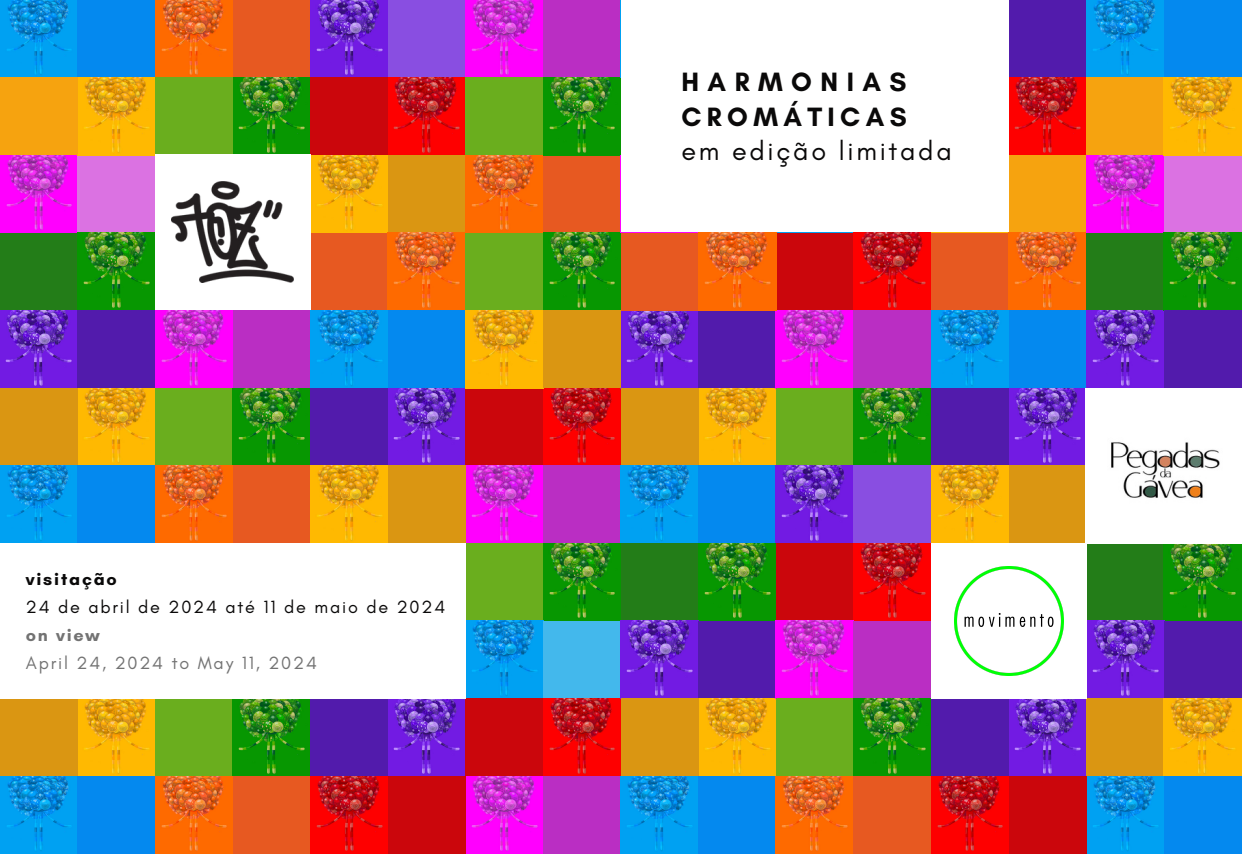
<style>
.page{position:relative;width:1242px;height:854px;background:#fff}
.page>*{position:absolute;margin:0;border:0;box-sizing:border-box;transform-origin:0 0}
.t1{font:700 27px/34.8px "Glacial Indifference";letter-spacing:.2em;color:#0a0909}
.t2{font:18px "Glacial Indifference";letter-spacing:.1em;color:#0a0909}
.t3{font:18px "Glacial Indifference";letter-spacing:.1em;color:#737373}
.t4{font:700 18px "Glacial Indifference";letter-spacing:.1em;color:#0a0909}
.t5{font:700 18px "Glacial Indifference";letter-spacing:.1em;color:#737373}
.s1{font-weight:400}
</style>
<div class="page">
<img style="left:0;top:0;width:78px;height:78px">
<div style="left:78px;top:0;width:77px;height:78px;background:#0489ef"></div>
<img style="left:155px;top:0;width:78px;height:78px">
<div style="left:233px;top:0;width:77px;height:78px;background:#e75921"></div>
<img style="left:310px;top:0;width:78px;height:78px">
<div style="left:388px;top:0;width:78px;height:78px;background:#894ee1"></div>
<img style="left:0;top:155px;width:78px;height:78px">
<div style="left:78px;top:155px;width:77px;height:78px;background:#db72e2"></div>
<img style="left:78px;top:78px;width:77px;height:77px">
<div style="left:0;top:78px;width:78px;height:77px;background:#f6a30f"></div>
<img style="left:233px;top:78px;width:77px;height:76px">
<div style="left:155px;top:78px;width:78px;height:77px;background:#6aae1e"></div>
<img style="left:388px;top:78px;width:78px;height:77px">
<div style="left:310px;top:78px;width:78px;height:77px;background:#cb060c"></div>
<img style="left:311px;top:155px;width:77px;height:78px">
<div style="left:388px;top:155px;width:78px;height:78px;background:#da9612"></div>
<div style="left:0;top:233px;width:78px;height:77px;background:#237d18"></div>
<img style="left:78px;top:233px;width:77px;height:77px">
<div style="left:310px;top:233px;width:78px;height:77px;background:#e75921"></div>
<img style="left:388px;top:233px;width:78px;height:77px">
<img style="left:0;top:310px;width:78px;height:78px">
<div style="left:78px;top:310px;width:77px;height:78px;background:#521bac"></div>
<img style="left:155px;top:310px;width:78px;height:78px">
<div style="left:233px;top:310px;width:77px;height:78px;background:#ba2ec3"></div>
<img style="left:310px;top:310px;width:78px;height:78px">
<div style="left:388px;top:310px;width:78px;height:78px;background:#0489ef"></div>
<img style="left:78px;top:388px;width:77px;height:78px">
<div style="left:0;top:388px;width:78px;height:78px;background:#da9612"></div>
<div style="left:155px;top:388px;width:78px;height:78px;background:#6aae1e"></div>
<img style="left:233px;top:388px;width:77px;height:78px">
<img style="left:388px;top:388px;width:78px;height:78px">
<div style="left:310px;top:388px;width:78px;height:78px;background:#521bac"></div>
<img style="left:466px;top:155px;width:77px;height:78px">
<div style="left:543px;top:155px;width:78px;height:78px;background:#e75921"></div>
<img style="left:543px;top:233px;width:78px;height:77px">
<div style="left:466px;top:233px;width:77px;height:77px;background:#6aae1e"></div>
<div style="left:466px;top:388px;width:77px;height:78px;background:#cb060c"></div>
<img style="left:543px;top:388px;width:78px;height:78px">
<img style="left:466px;top:0;width:77px;height:78px">
<div style="left:543px;top:0;width:78px;height:78px;background:#ba2ec3"></div>
<div style="left:466px;top:78px;width:77px;height:77px;background:#6aae1e"></div>
<img style="left:543px;top:78px;width:78px;height:77px">
<img style="left:621px;top:310px;width:77px;height:78px">
<div style="left:698px;top:310px;width:78px;height:78px;background:#521bac"></div>
<img style="left:698px;top:388px;width:78px;height:78px">
<div style="left:621px;top:388px;width:77px;height:78px;background:#da9612"></div>
<div style="left:776px;top:233px;width:78px;height:77px;background:#cb060c"></div>
<img style="left:854px;top:233px;width:77px;height:77px">
<img style="left:776px;top:310px;width:78px;height:78px">
<div style="left:854px;top:310px;width:77px;height:78px;background:#ba2ec3"></div>
<div style="left:776px;top:388px;width:78px;height:78px;background:#6aae1e"></div>
<img style="left:854px;top:388px;width:77px;height:78px">
<img style="left:0;top:466px;width:78px;height:77px">
<div style="left:78px;top:466px;width:77px;height:77px;background:#0489ef"></div>
<img style="left:155px;top:466px;width:78px;height:77px">
<div style="left:233px;top:466px;width:77px;height:77px;background:#e75921"></div>
<img style="left:466px;top:466px;width:77px;height:77px">
<div style="left:543px;top:466px;width:78px;height:77px;background:#ba2ec3"></div>
<img style="left:621px;top:466px;width:77px;height:77px">
<div style="left:698px;top:466px;width:78px;height:77px;background:#0489ef"></div>
<img style="left:776px;top:466px;width:78px;height:77px">
<div style="left:854px;top:466px;width:77px;height:77px;background:#894ee1"></div>
<img style="left:310px;top:466px;width:78px;height:77px">
<div style="left:388px;top:466px;width:78px;height:77px;background:#da9612"></div>
<div style="left:1009px;top:0;width:77px;height:78px;background:#521bac"></div>
<img style="left:1009px;top:78px;width:77px;height:77px">
<img style="left:931px;top:232px;width:78px;height:1px">
<div style="left:1009px;top:155px;width:77px;height:78px;background:#f6a30f"></div>
<div style="left:931px;top:233px;width:78px;height:77px;background:#e75921"></div>
<img style="left:1009px;top:233px;width:77px;height:77px">
<img style="left:931px;top:310px;width:78px;height:78px">
<div style="left:1009px;top:310px;width:77px;height:78px;background:#0489ef"></div>
<img style="left:1009px;top:388px;width:76px;height:78px">
<div style="left:931px;top:388px;width:78px;height:78px;background:#521bac"></div>
<img style="left:931px;top:466px;width:78px;height:77px">
<div style="left:1009px;top:466px;width:77px;height:77px;background:#da9612"></div>
<img style="left:1086px;top:0;width:78px;height:78px">
<img style="left:1086px;top:155px;width:78px;height:78px">
<div style="left:1086px;top:78px;width:78px;height:77px;background:#f6a30f"></div>
<div style="left:1086px;top:233px;width:78px;height:77px;background:#237d18"></div>
<img style="left:1086px;top:310px;width:78px;height:78px">
<div style="left:1164px;top:0;width:78px;height:78px;background:#0489ef"></div>
<div style="left:1164px;top:155px;width:78px;height:78px;background:#db72e2"></div>
<img style="left:1164px;top:78px;width:78px;height:77px">
<img style="left:1164px;top:233px;width:78px;height:77px">
<div style="left:1164px;top:310px;width:78px;height:78px;background:#521bac"></div>
<img style="left:543px;top:543px;width:78px;height:78px">
<div style="left:466px;top:543px;width:77px;height:78px;background:#6aae1e"></div>
<div style="left:621px;top:543px;width:77px;height:78px;background:#237d18"></div>
<img style="left:698px;top:543px;width:78px;height:78px">
<div style="left:776px;top:543px;width:78px;height:78px;background:#cb060c"></div>
<img style="left:854px;top:543px;width:77px;height:78px">
<div style="left:1086px;top:543px;width:78px;height:78px;background:#237d18"></div>
<img style="left:1164px;top:544px;width:78px;height:77px">
<img style="left:78px;top:699px;width:77px;height:77px">
<div style="left:0;top:698px;width:78px;height:78px;background:#da9612"></div>
<div style="left:155px;top:698px;width:78px;height:78px;background:#6aae1e"></div>
<img style="left:233px;top:699px;width:77px;height:77px">
<img style="left:388px;top:699px;width:78px;height:77px">
<div style="left:310px;top:698px;width:78px;height:78px;background:#521bac"></div>
<img style="left:466px;top:621px;width:77px;height:77px">
<div style="left:543px;top:621px;width:78px;height:77px;background:#43b8ec"></div>
<div style="left:466px;top:698px;width:77px;height:78px;background:#cb060c"></div>
<img style="left:543px;top:698px;width:78px;height:78px">
<img style="left:621px;top:621px;width:77px;height:77px">
<div style="left:698px;top:621px;width:78px;height:77px;background:#521bac"></div>
<img style="left:698px;top:698px;width:78px;height:78px">
<div style="left:621px;top:698px;width:77px;height:78px;background:#da9612"></div>
<img style="left:776px;top:621px;width:78px;height:77px">
<div style="left:854px;top:621px;width:77px;height:77px;background:#ba2ec3"></div>
<div style="left:776px;top:698px;width:78px;height:78px;background:#6aae1e"></div>
<img style="left:854px;top:698px;width:77px;height:78px">
<img style="left:1009px;top:699px;width:77px;height:77px">
<div style="left:931px;top:698px;width:78px;height:78px;background:#521bac"></div>
<img style="left:1087px;top:621px;width:77px;height:77px">
<div style="left:1086px;top:698px;width:78px;height:78px;background:#da9612"></div>
<div style="left:1164px;top:621px;width:78px;height:77px;background:#521bac"></div>
<img style="left:1164px;top:698px;width:78px;height:78px">
<img style="left:0;top:776px;width:78px;height:78px">
<div style="left:78px;top:776px;width:77px;height:78px;background:#0489ef"></div>
<img style="left:155px;top:776px;width:78px;height:78px">
<div style="left:233px;top:776px;width:77px;height:78px;background:#e75921"></div>
<img style="left:466px;top:776px;width:77px;height:78px">
<div style="left:543px;top:776px;width:78px;height:78px;background:#ba2ec3"></div>
<img style="left:621px;top:776px;width:77px;height:78px">
<div style="left:698px;top:776px;width:78px;height:78px;background:#0489ef"></div>
<img style="left:776px;top:776px;width:78px;height:78px">
<div style="left:854px;top:776px;width:77px;height:78px;background:#e75921"></div>
<img style="left:1086px;top:776px;width:78px;height:78px">
<div style="left:1164px;top:776px;width:78px;height:78px;background:#0489ef"></div>
<div style="left:621px;top:233px;width:77px;height:77px;background:#e75921"></div>
<img style="left:698px;top:233px;width:78px;height:77px">
<div style="left:155px;top:154px;width:155px;height:155px;background:#fff"></div>
<img style="left:172px;top:181px;width:121px;height:101px">
<img style="left:1111px;top:442px;width:109px;height:56px">
<img style="left:954px;top:566px;width:110px;height:110px">
<img style="left:310px;top:776px;width:78px;height:78px">
<div style="left:388px;top:776px;width:78px;height:78px;background:#cb060c"></div>
<img style="left:466px;top:310px;width:77px;height:78px">
<div style="left:543px;top:310px;width:78px;height:78px;background:#da9612"></div>
<img style="left:931px;top:776px;width:78px;height:78px">
<div style="left:1009px;top:776px;width:77px;height:78px;background:#cb060c"></div>
<p class="t4" style="left:26px;top:568px;width:93px">visitação</p>
<p class="t2" style="left:26px;top:596px;width:421px">24 de abril de 2024 até 11 de maio de 2024</p>
<p class="t5" style="left:26px;top:624px;width:75px">on view</p>
<p class="t3" style="left:26px;top:652px;width:293px">April 24, 2024 to May 11, 2024</p>
<p class="t1" style="left:681px;top:64px;width:272px">HARMONIAS<br>CROMÁTICAS<br><span class="s1">em edição limitada</span></p>
</div>
